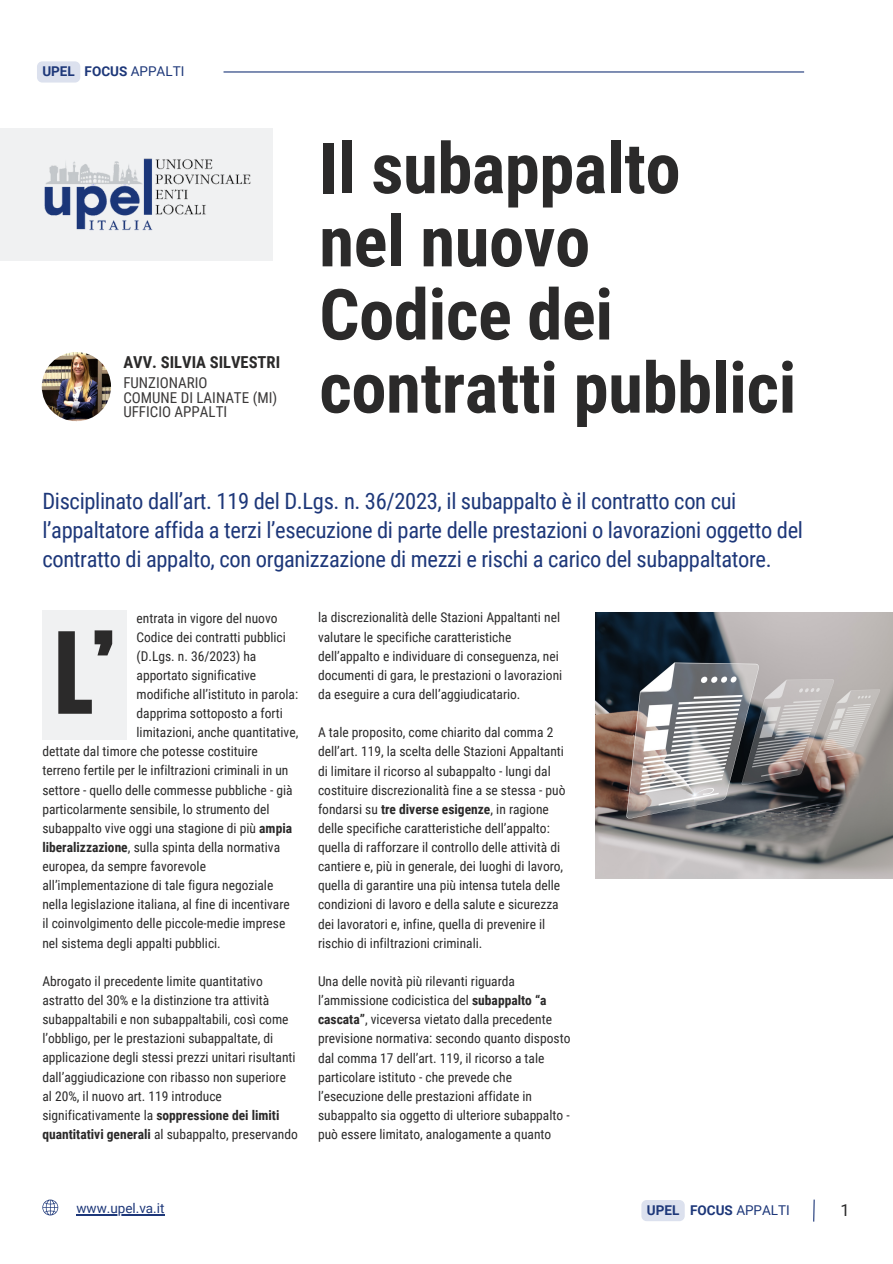
<style>
.page{position:relative;width:893px;height:1264px;background:#fff}
.page>*{position:absolute;margin:0;border:0;box-sizing:border-box;transform-origin:0 0}
.t1{font:96px "Anton";color:#2b2a2a}
.t2{font:700 70.5px/73.2px "Roboto Condensed";letter-spacing:-.005em;color:#2b2a2a}
.t3{font:22.5px/29.2px "Roboto Condensed";letter-spacing:-.015em;color:#1d3779}
.t4{font:700 16.5px "Roboto Condensed";color:#2b2a2a}
.t5{font:16.5px "Roboto";color:#2b2a2a}
.t6{font:15px/14.7px "Roboto Condensed";color:#3b3939}
.t7{font:13.5px/19.2px "Roboto Condensed";color:#2b2a2a}
.t8{font:13.5px "Roboto";color:#1d3779}
.t9{font:700 13.5px "Roboto";color:#1d3779}
.s1{font-weight:700}
</style>
<div class="page">
<div style="left:42px;top:610px;width:85px;height:129px;background:#f0f1f2"></div>
<svg style="left:813px;top:1199px;width:2px;height:23px"></svg>
<img style="left:42px;top:352px;width:69px;height:69px;border-radius:50%">
<img style="left:595px;top:612px;width:297px;height:266px">
<svg style="left:42px;top:1199px;width:16px;height:16px"></svg>
<hr style="left:223px;top:71px;width:581px;height:2px;background:#1c3779">
<div style="left:0;top:128px;width:272px;height:132px;background:#f0f1f2"></div>
<img style="left:44px;top:158px;width:206px;height:73px">
<hr style="left:76px;top:1214px;width:88px;height:1px;background:#1d3779">
<div style="left:37px;top:61px;width:43px;height:22px;background:#dce1ee;border-radius:5px"></div>
<div style="left:641px;top:1199px;width:43px;height:22px;background:#dce1ee;border-radius:5px"></div>
<p class="t9" style="left:42px;top:64px;width:34px">UPEL</p>
<p class="t8" style="left:85px;top:64px;width:101px"><span class="s1">FOCUS</span> APPALTI</p>
<p class="t4" style="left:123px;top:352px;width:158px">AVV. SILVIA SILVESTRI</p>
<p class="t6" style="left:123px;top:375px;width:155px">FUNZIONARIO<br>COMUNE DI LAINATE (MI)<br>UFFICIO APPALTI</p>
<p class="t2" style="left:319px;top:132px;width:478px">Il subappalto<br>nel nuovo<br>Codice dei contratti pubblici</p>
<p class="t3" style="left:42px;top:486px;width:762px">Disciplinato dall’art. 119 del D.Lgs. n. 36/2023, il subappalto è il contratto con cui l’appaltatore affida a terzi l’esecuzione di parte delle prestazioni o lavorazioni oggetto del contratto di appalto, con organizzazione di mezzi e rischi a carico del subappaltatore.</p>
<h3 class="t7" style="left:136px;top:608px;width:163px">entrata in vigore del nuovo<br>Codice dei contratti pubblici (D.Lgs. n. 36/2023) ha apportato significative modifiche all’istituto in parola: dapprima sottoposto a forti limitazioni, anche quantitative,</h3>
<h1 class="t7" style="left:318px;top:608px;width:246px">la discrezionalità delle Stazioni Appaltanti nel valutare le specifiche caratteristiche dell’appalto e individuare di conseguenza, nei documenti di gara, le prestazioni o lavorazioni da eseguire a cura dell’aggiudicatario.</h1>
<h4 class="t1" style="left:55px;top:604px;width:61px">L’</h4>
<h5 class="t7" style="left:42px;top:742px;width:252px">dettate dal timore che potesse costituire terreno fertile per le infiltrazioni criminali in un settore - quello delle commesse pubbliche - già particolarmente sensibile, lo strumento del subappalto vive oggi una stagione di più <span class="s1">ampia liberalizzazione</span>, sulla spinta della normativa europea, da sempre favorevole all’implementazione di tale figura negoziale nella legislazione italiana, al fine di incentivare il coinvolgimento delle piccole-medie imprese nel sistema degli appalti pubblici.</h5>
<h2 class="t7" style="left:42px;top:971px;width:257px">Abrogato il precedente limite quantitativo astratto del 30% e la distinzione tra attività subappaltabili e non subappaltabili, così come l’obbligo, per le prestazioni subappaltate, di applicazione degli stessi prezzi unitari risultanti dall’aggiudicazione con ribasso non superiore al 20%, il nuovo art. 119 introduce significativamente la <span class="s1">soppressione dei limiti quantitativi generali</span> al subappalto, preservando</h2>
<p class="t7" style="left:318px;top:723px;width:249px">A tale proposito, come chiarito dal comma 2 dell’art. 119, la scelta delle Stazioni Appaltanti di limitare il ricorso al subappalto - lungi dal costituire discrezionalità fine a se stessa - può fondarsi su <span class="s1">tre diverse esigenze</span>, in ragione delle specifiche caratteristiche dell’appalto: quella di rafforzare il controllo delle attività di cantiere e, più in generale, dei luoghi di lavoro, quella di garantire una più intensa tutela delle condizioni di lavoro e della salute e sicurezza dei lavoratori e, infine, quella di prevenire il rischio di infiltrazioni criminali.</p>
<p class="t7" style="left:318px;top:971px;width:254px">Una delle novità più rilevanti riguarda l’ammissione codicistica del <span class="s1">subappalto “a cascata”</span>, viceversa vietato dalla precedente previsione normativa: secondo quanto disposto dal comma 17 dell’art. 119, il ricorso a tale particolare istituto - che prevede che l’esecuzione delle prestazioni affidate in subappalto sia oggetto di ulteriore subappalto - può essere limitato, analogamente a quanto</p>
<p class="t8" style="left:76px;top:1200px;width:90px">www.upel.va.it</p>
<h6 class="t9" style="left:646px;top:1202px;width:34px">UPEL</h6>
<p class="t8" style="left:690px;top:1202px;width:101px"><span class="s1">FOCUS</span> APPALTI</p>
<p class="t5" style="left:840px;top:1200px;width:11px">1</p>
</div>
